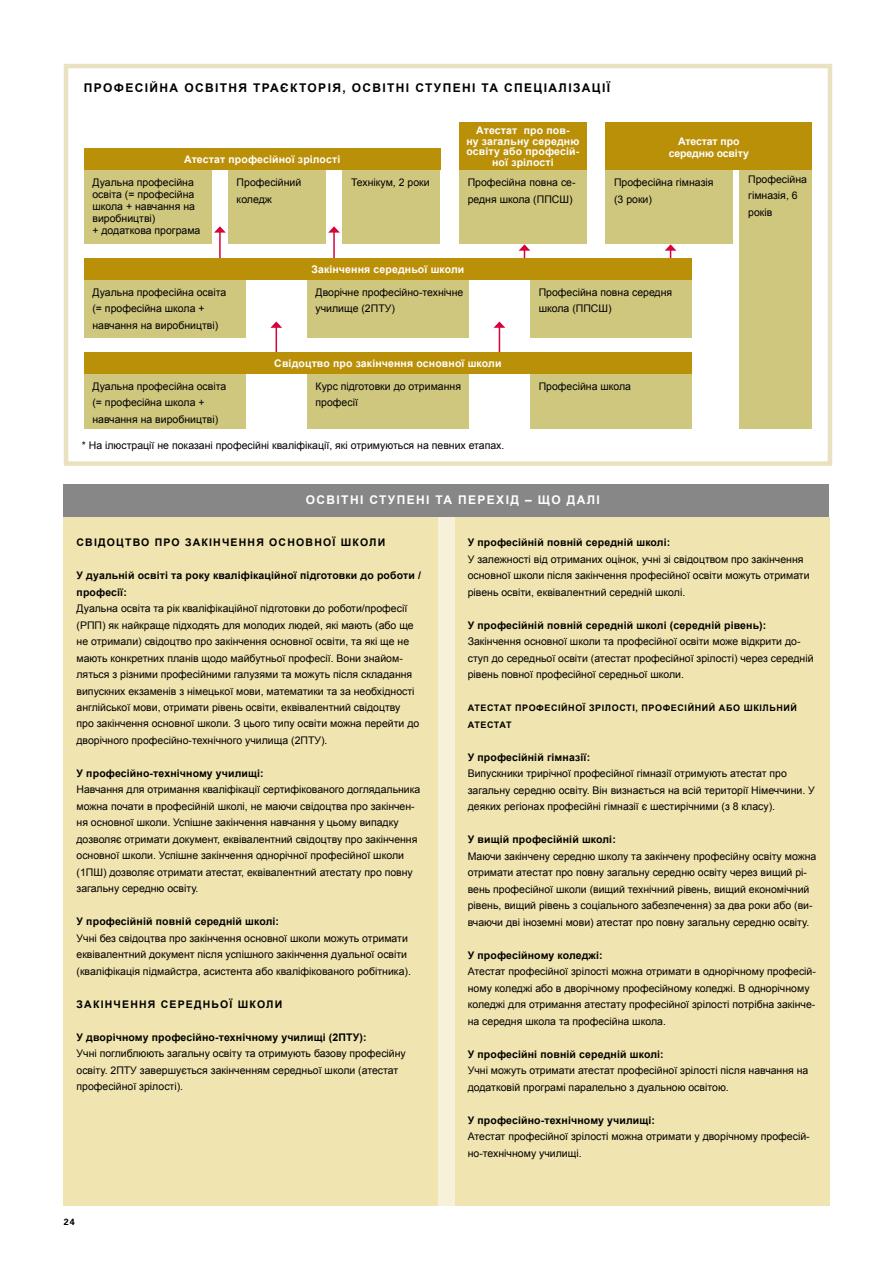
<style>
.page{position:relative;width:893px;height:1263px;background:#fff}
.page>*{position:absolute;margin:0;border:0;box-sizing:border-box;transform-origin:0 0}
.t1{font:700 12px "Arial";letter-spacing:.115em;color:#000}
.t2{font:700 12px "Arial";letter-spacing:.115em;color:#fff}
.t3{font:10.5px/16.5px "Arial";color:#000}
.t4{font:700 10.5px/16.5px "Arial";letter-spacing:.015em;color:#000}
.t5{font:700 10.5px/10.5px "Arial";letter-spacing:.015em;color:#fff;text-align:center}
.t6{font:700 10.5px "Arial";letter-spacing:.115em;color:#000}
.t7{font:700 10.5px/12px "Arial";letter-spacing:-.01em;color:#fff;text-align:center}
.t8{font:700 9px/16.5px "Arial";letter-spacing:.065em;color:#000}
.t9{font:700 9px "Univers LT Std";color:#000}
</style>
<div class="page">
<div style="left:436px;top:513px;width:20px;height:692px;background:#f7f1d9"></div>
<div style="left:64px;top:517px;width:374px;height:688px;background:#f0e4b0"></div>
<div style="left:455px;top:517px;width:374px;height:688px;background:#f0e4b0"></div>
<div style="left:64px;top:484px;width:765px;height:33px;background:#868786"></div>
<div style="left:64px;top:64px;width:768px;height:402px;border:4px solid #e8e2c1"></div>
<div style="left:84px;top:374px;width:162px;height:55px;background:#d0c77f"></div>
<div style="left:307px;top:374px;width:162px;height:55px;background:#d0c77f"></div>
<div style="left:530px;top:374px;width:162px;height:55px;background:#d0c77f"></div>
<div style="left:84px;top:280px;width:162px;height:58px;background:#d0c77f"></div>
<div style="left:307px;top:280px;width:162px;height:58px;background:#d0c77f"></div>
<div style="left:530px;top:280px;width:162px;height:58px;background:#d0c77f"></div>
<div style="left:606px;top:170px;width:127px;height:73px;background:#d0c77f"></div>
<div style="left:459px;top:170px;width:128px;height:73px;background:#d0c77f"></div>
<div style="left:84px;top:170px;width:127px;height:73px;background:#d0c77f"></div>
<div style="left:228px;top:170px;width:98px;height:73px;background:#d0c77f"></div>
<div style="left:343px;top:170px;width:97px;height:73px;background:#d0c77f"></div>
<hr style="left:219px;top:232px;width:2px;height:29px;background:#d5033a">
<svg style="left:214px;top:226px;width:12px;height:7px"></svg>
<svg style="left:270px;top:321px;width:12px;height:32px"></svg>
<svg style="left:494px;top:321px;width:11px;height:32px"></svg>
<hr style="left:333px;top:232px;width:2px;height:29px;background:#d5033a">
<svg style="left:328px;top:226px;width:12px;height:7px"></svg>
<svg style="left:519px;top:244px;width:11px;height:15px"></svg>
<svg style="left:665px;top:244px;width:11px;height:15px"></svg>
<div style="left:740px;top:167px;width:72px;height:262px;background:#d0c77f"></div>
<div style="left:84px;top:259px;width:608px;height:21px;background:#bb9009"></div>
<div style="left:84px;top:353px;width:608px;height:21px;background:#bb9009"></div>
<div style="left:606px;top:122px;width:206px;height:48px;background:#bb9009"></div>
<div style="left:459px;top:122px;width:128px;height:48px;background:#bb9009"></div>
<div style="left:84px;top:149px;width:356px;height:21px;background:#bb9009"></div>
<p class="t1" style="left:84px;top:79px;width:528px">ПРОФЕСІЙНА ОСВІТНЯ ТРАЄКТОРІЯ, ОСВІТНІ СТУПЕНІ ТА СПЕЦІАЛІЗАЦІЇ</p>
<p class="t5" style="left:466px;top:126px;width:115px">Атестат про пов-<br>ну загальну середню освіту або професій-</p>
<p class="t5" style="left:184px;top:154px;width:158px">Атестат професійної зрілості</p>
<p class="t5" style="left:492px;top:157px;width:63px">ної зрілості</p>
<p class="t7" style="left:669px;top:136px;width:82px">Атестат про середню освіту</p>
<p class="t3" style="left:92px;top:176px;width:110px;line-height:12px">Дуальна професійна освіта (= професійна школа + навчання на виробництві)<br>+ додаткова програма</p>
<p class="t3" style="left:237px;top:174px;width:66px">Професійний коледж</p>
<p class="t3" style="left:351px;top:174px;width:80px">Технікум, 2 роки</p>
<p class="t3" style="left:748px;top:171px;width:60px">Професійна гімназія, 6 років</p>
<p class="t5" style="left:311px;top:264px;width:155px">Закінчення середньої школи</p>
<p class="t3" style="left:468px;top:174px;width:109px">Професійна повна се&shy;редня школа (ППСШ)</p>
<p class="t3" style="left:614px;top:174px;width:101px">Професійна гімназія (3 роки)</p>
<p class="t3" style="left:92px;top:284px;width:135px">Дуальна професійна освіта (= професійна школа + навчання на виробництві)</p>
<p class="t3" style="left:316px;top:284px;width:149px">Дворічне професійно-технічне училище (2ПТУ)</p>
<p class="t3" style="left:539px;top:284px;width:135px">Професійна повна середня школа (ППСШ)</p>
<p class="t5" style="left:274px;top:358px;width:229px">Свідоцтво про закінчення основної школи</p>
<p class="t3" style="left:92px;top:378px;width:135px">Дуальна професійна освіта (= професійна школа + навчання на виробництві)</p>
<p class="t3" style="left:316px;top:378px;width:147px">Курс підготовки до отримання професії</p>
<p class="t3" style="left:539px;top:378px;width:94px">Професійна школа</p>
<p class="t3" style="left:82px;top:437px;width:424px">* На ілюстрації не показані професійні кваліфікації, які отримуються на певних етапах.</p>
<p class="t2" style="left:306px;top:492px;width:296px">ОСВІТНІ СТУПЕНІ ТА ПЕРЕХІД – ЩО ДАЛІ</p>
<p class="t6" style="left:77px;top:535px;width:310px">СВІДОЦТВО ПРО ЗАКІНЧЕННЯ ОСНОВНОЇ ШКОЛИ</p>
<p class="t4" style="left:77px;top:567px;width:346px">У дуальній освіті та року кваліфікаційної підготовки до роботи / професії:</p>
<p class="t3" style="left:77px;top:600px;width:344px">Дуальна освіта та рік кваліфікаційної підготовки до роботи/професії (РПП) як найкраще підходять для молодих людей, які мають (або ще не отримали) свідоцтво про закінчення основної освіти, та які ще не мають конкретних планів щодо майбутньої професії. Вони знайом&shy;ляться з різними професійними галузями та можуть після складання випускних екзаменів з німецької мови, математики та за необхідності англійської мови, отримати рівень освіти, еквівалентний свідоцтву про закінчення основної школи. З цього типу освіти можна перейти до дворічного професійно-технічного училища (2ПТУ).</p>
<p class="t4" style="left:77px;top:765px;width:189px">У професійно-технічному училищі:</p>
<p class="t3" style="left:77px;top:782px;width:345px">Навчання для отримання кваліфікації сертифікованого доглядальника можна почати в професійній школі, не маючи свідоцтва про закінчен&shy;ня основної школи. Успішне закінчення навчання у цьому випадку дозволяє отримати документ, еквівалентний свідоцтву про закінчення основної школи. Успішне закінчення однорічної професійної школи (1ПШ) дозволяє отримати атестат, еквівалентний атестату про повну загальну середню освіту.</p>
<p class="t4" style="left:77px;top:914px;width:204px">У професійній повній середній школі:</p>
<p class="t3" style="left:77px;top:930px;width:336px">Учні без свідоцтва про закінчення основної школи можуть отримати еквівалентний документ після успішного закінчення дуальної освіти (кваліфікація підмайстра, асистента або кваліфікованого робітника).</p>
<p class="t6" style="left:77px;top:997px;width:207px">ЗАКІНЧЕННЯ СЕРЕДНЬОЇ ШКОЛИ</p>
<p class="t4" style="left:77px;top:1029px;width:291px">У дворічному професійно-технічному училищі (2ПТУ):</p>
<p class="t3" style="left:77px;top:1046px;width:331px">Учні поглиблюють загальну освіту та отримують базову професійну освіту. 2ПТУ завершується закінченням середньої школи (атестат професійної зрілості).</p>
<p class="t9" style="left:64px;top:1217px;width:13px">24</p>
<p class="t4" style="left:468px;top:534px;width:204px">У професійній повній середній школі:</p>
<p class="t3" style="left:468px;top:551px;width:343px">У залежності від отриманих оцінок, учні зі свідоцтвом про закінчення основної школи після закінчення професійної освіти можуть отримати рівень освіти, еквівалентний середній школі.</p>
<p class="t4" style="left:468px;top:617px;width:300px">У професійній повній середній школі (середній рівень):</p>
<p class="t3" style="left:468px;top:633px;width:347px">Закінчення основної школи та професійної освіти може відкрити до&shy;ступ до середньої освіти (атестат професійної зрілості) через середній рівень повної професійної середньої школи.</p>
<p class="t8" style="left:468px;top:700px;width:331px">АТЕСТАТ ПРОФЕСІЙНОЇ ЗРІЛОСТІ, ПРОФЕСІЙНИЙ АБО ШКІЛЬНИЙ<br>АТЕСТАТ</p>
<p class="t4" style="left:468px;top:749px;width:124px">У професійній гімназії:</p>
<p class="t3" style="left:468px;top:765px;width:349px">Випускники трирічної професійної гімназії отримують атестат про загальну середню освіту. Він визнається на всій території Німеччини. У деяких регіонах професійні гімназії є шестирічними (з 8 класу).</p>
<p class="t4" style="left:468px;top:831px;width:150px">У вищій професійній школі:</p>
<p class="t3" style="left:468px;top:848px;width:350px">Маючи закінчену середню школу та закінчену професійну освіту можна отримати атестат про повну загальну середню освіту через вищий рі&shy;вень професійної школи (вищий технічний рівень, вищий економічний рівень, вищий рівень з соціального забезпечення) за два роки або (ви&shy;вчаючи дві іноземні мови) атестат про повну загальну середню освіту.</p>
<p class="t4" style="left:468px;top:947px;width:136px">У професійному коледжі:</p>
<p class="t3" style="left:468px;top:963px;width:350px">Атестат професійної зрілості можна отримати в однорічному професій&shy;ному коледжі або в дворічному професійному коледжі. В однорічному коледжі для отримання атестату професійної зрілості потрібна закінче&shy;на середня школа та професійна школа.</p>
<p class="t4" style="left:468px;top:1046px;width:197px">У професійні повній середній школі:</p>
<p class="t3" style="left:468px;top:1062px;width:342px">Учні можуть отримати атестат професійної зрілості після навчання на додатковій програмі паралельно з дуальною освітою.</p>
<p class="t4" style="left:468px;top:1112px;width:189px">У професійно-технічному училищі:</p>
<p class="t3" style="left:468px;top:1128px;width:343px">Атестат професійної зрілості можна отримати у дворічному професій&shy;но-технічному училищі.</p>
</div>
